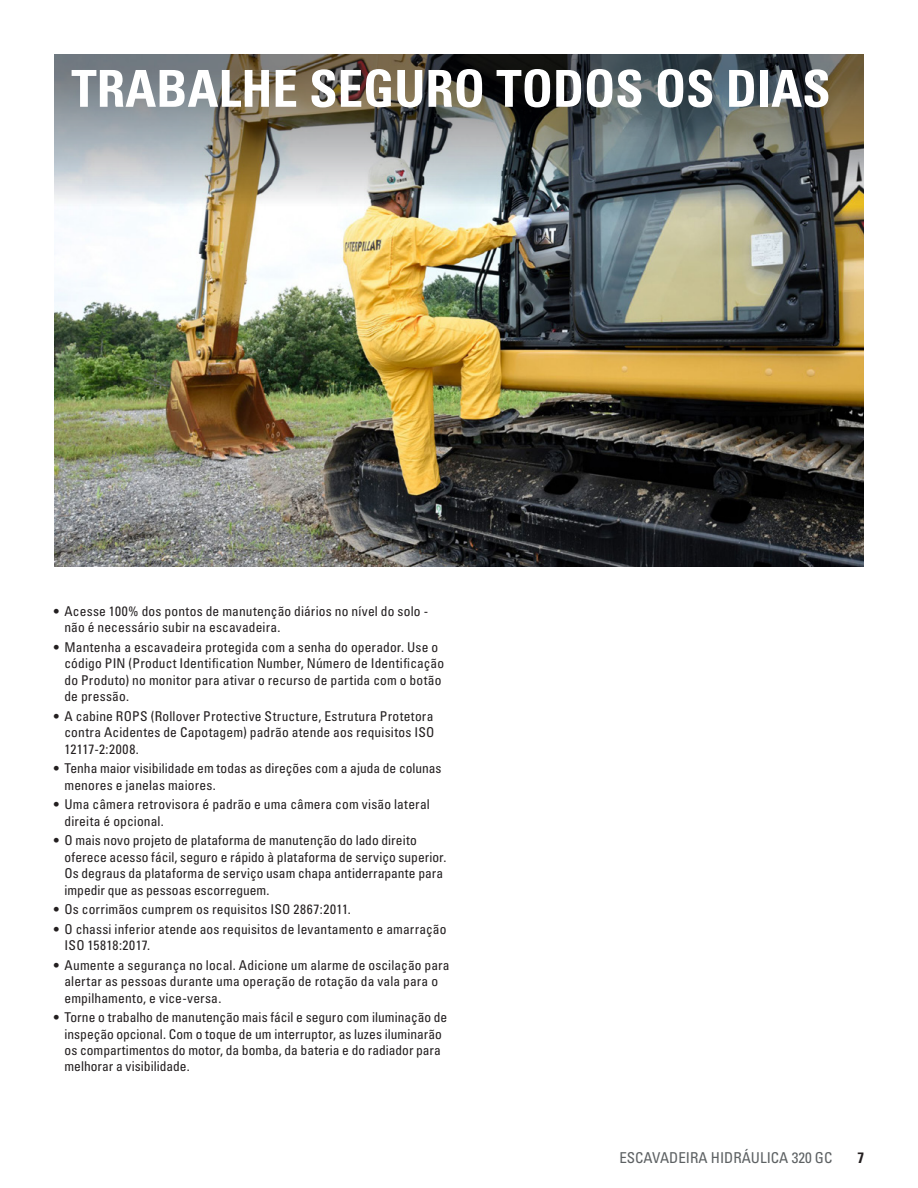
<style>
.page{position:relative;width:918px;height:1188px;background:#fff}
.page>*{position:absolute;margin:0;border:0;box-sizing:border-box;transform-origin:0 0}
.t1{font:51px "Univers LTCYR 67 Bold Cond";color:#fff}
.t2{font:condensed 15px "Univers LTCYR 57";color:#5d6163}
.t3{font:15px "Univers LTCYR 67 Bold Cond";color:#231f20}
.t4{font:condensed 13.5px/16.5px "Univers LTCYR 57";letter-spacing:.005em;color:#231f20}
</style>
<div class="page">
<img style="left:54px;top:443px;width:810px;height:124px">
<img style="left:54px;top:54px;width:810px;height:389px">
<h1 class="t1" style="left:71px;top:57px;width:761px">TRABALHE SEGURO TODOS OS DIAS</h1>
<p class="t4" style="left:65px;top:602px;width:365px;text-indent:-11px">• Acesse 100% dos pontos de manutenção diários no nível do solo - não é necessário subir na escavadeira.</p>
<p class="t4" style="left:65px;top:638px;width:381px;text-indent:-11px">• Mantenha a escavadeira protegida com a senha do operador. Use o código PIN (Product Identification Number, Número de Identificação do Produto) no monitor para ativar o recurso de partida com o botão de pressão.</p>
<p class="t4" style="left:65px;top:707px;width:372px;text-align:justify;text-indent:-11px">• A cabine ROPS (Rollover Protective Structure, Estrutura Protetora contra Acidentes de Capotagem) padrão atende aos requisitos ISO 12117-2:2008.</p>
<p class="t4" style="left:65px;top:760px;width:379px;text-indent:-11px">• Tenha maior visibilidade em todas as direções com a ajuda de colunas menores e janelas maiores.</p>
<p class="t4" style="left:65px;top:796px;width:367px;text-indent:-11px">• Uma câmera retrovisora é padrão e uma câmera com visão lateral direita é opcional.</p>
<p class="t4" style="left:65px;top:832px;width:383px;text-indent:-11px">• O mais novo projeto de plataforma de manutenção do lado direito oferece acesso fácil, seguro e rápido à plataforma de serviço superior.<br>Os degraus da plataforma de serviço usam chapa antiderrapante para impedir que as pessoas escorreguem.</p>
<p class="t4" style="left:54px;top:901px;width:298px">• Os corrimãos cumprem os requisitos ISO 2867:2011.</p>
<p class="t4" style="left:65px;top:920px;width:383px;text-indent:-11px">• O chassi inferior atende aos requisitos de levantamento e amarração<br>ISO 15818:2017.</p>
<p class="t4" style="left:65px;top:956px;width:387px;text-indent:-11px">• Aumente a segurança no local. Adicione um alarme de oscilação para alertar as pessoas durante uma operação de rotação da vala para o empilhamento, e vice-versa.</p>
<p class="t4" style="left:65px;top:1009px;width:384px;text-indent:-11px">• Torne o trabalho de manutenção mais fácil e seguro com iluminação de inspeção opcional. Com o toque de um interruptor, as luzes iluminarão os compartimentos do motor, da bomba, da bateria e do radiador para melhorar a visibilidade.</p>
<p class="t2" style="left:619px;top:1148px;width:215px">ESCAVADEIRA HIDRÁULICA 320 GC</p>
<p class="t3" style="left:857px;top:1148px;width:8px">7</p>
</div>
